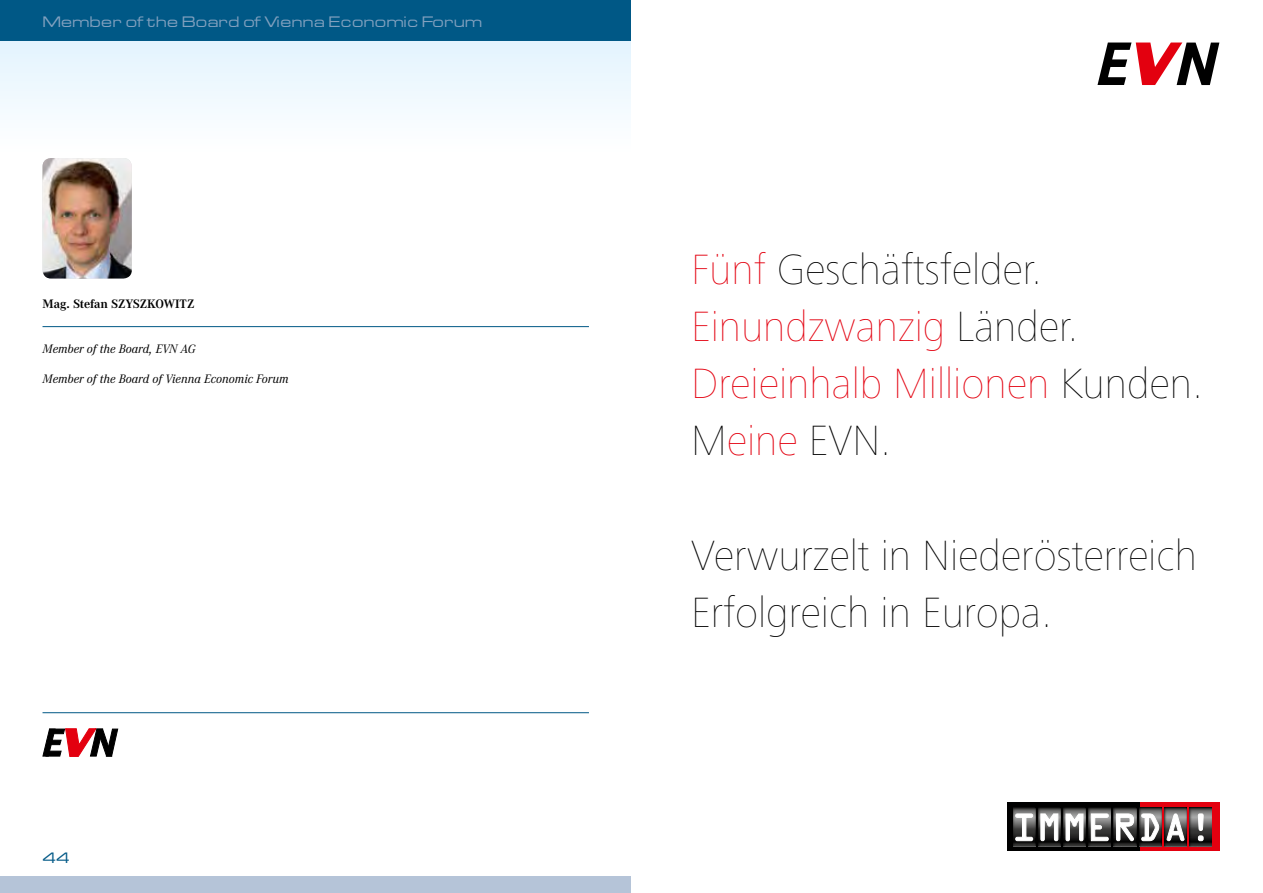
<style>
.page{position:relative;width:1263px;height:893px;background:#fff}
.page>*{position:absolute;margin:0;border:0;box-sizing:border-box;transform-origin:0 0}
.t1{font:900 43.8px/57.2px "Frutiger Next LTW1 G";color:#e3000f}
.t2{font:900 43.8px/57.2px "Frutiger Next LTW1 G";color:#000}
.t3{font:13.5px "Thekla Extended";letter-spacing:.02em;color:#82a1bf}
.t4{font:13.5px "Thekla Extended";color:#005886}
.t5{font:italic 12.75px "Corporate A";color:#000}
.t6{font:700 12.75px "Corporate A";color:#000}
.s1{color:#000}
</style>
<div class="page">
<svg style="left:0;top:40px;width:631px;height:73px"></svg>
<div style="left:0;top:0;width:631px;height:40px;background:#005886"></div>
<div style="left:0;top:876px;width:631px;height:17px;background:#b5c4d8"></div>
<svg style="left:43px;top:728px;width:75px;height:29px"></svg>
<svg style="left:43px;top:729px;width:75px;height:27px"></svg>
<hr style="left:43px;top:712px;width:546px;height:1px;background:#005886">
<hr style="left:43px;top:326px;width:546px;height:1px;background:#005886">
<svg style="left:1097px;top:43px;width:122px;height:42px"></svg>
<div style="left:1127px;top:802px;width:92px;height:48px;background:#e3000f"></div>
<div style="left:1007px;top:802px;width:132px;height:48px;background:#000"></div>
<img style="left:1013px;top:807px;width:22px;height:6px">
<img style="left:1038px;top:807px;width:22px;height:6px">
<img style="left:1063px;top:807px;width:23px;height:6px">
<img style="left:1089px;top:807px;width:22px;height:6px">
<img style="left:1114px;top:807px;width:22px;height:6px">
<img style="left:1139px;top:807px;width:22px;height:6px">
<img style="left:1164px;top:807px;width:23px;height:6px">
<img style="left:1190px;top:807px;width:22px;height:6px">
<svg style="left:1013px;top:813px;width:199px;height:34px;background:#7e7a7a"></svg>
<img style="left:43px;top:158px;width:89px;height:121px">
<p class="t3" style="left:43px;top:12px;width:441px">Member of the Board of Vienna Economic Forum</p>
<p class="t6" style="left:43px;top:297px;width:153px">Mag. Stefan SZYSZKOWITZ</p>
<p class="t5" style="left:43px;top:341px;width:155px">Member of the Board, EVN AG</p>
<p class="t5" style="left:43px;top:371px;width:248px">Member of the Board of Vienna Economic Forum</p>
<p class="t4" style="left:42px;top:848px;width:29px">44</p>
<p class="t1" style="left:691px;top:240px;width:513px">Fünf <span class="s1">Geschäftsfelder.<br></span>Einundzwanzig <span class="s1">Länder.<br></span>Dreieinhalb Millionen <span class="s1">Kunden.<br>M</span>eine <span class="s1">EVN.</span></p>
<p class="t2" style="left:691px;top:527px;width:507px">Verwurzelt in Niederösterreich<br>Erfolgreich in Europa.</p>
</div>
